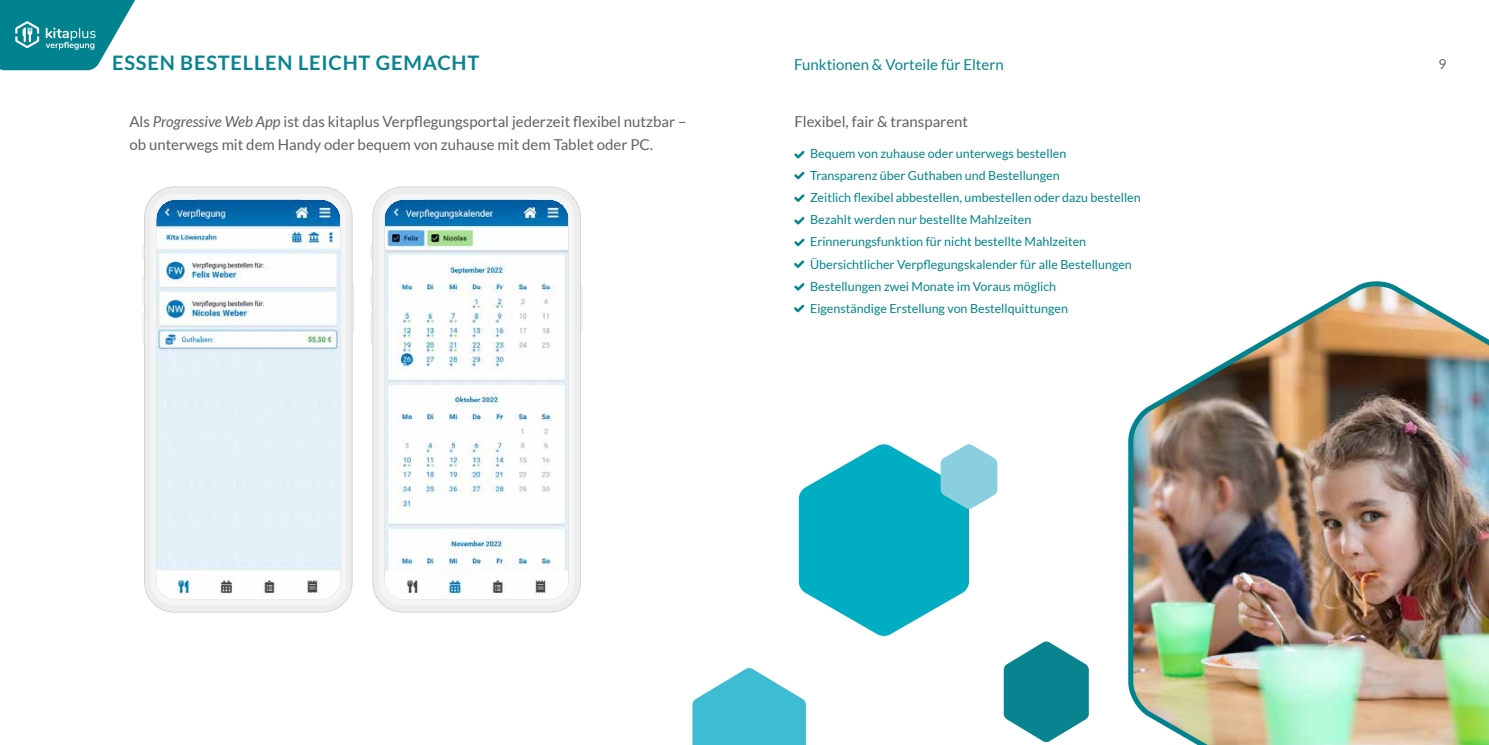
<style>
.page{position:relative;width:1489px;height:745px;background:#fff}
.page>*{position:absolute;margin:0;border:0;box-sizing:border-box;transform-origin:0 0}
.t1{font:700 20px "Lato";letter-spacing:.04em;color:#088490}
.t2{font:15px "Lato";color:#616161}
.t3{font:15px "Lato";color:#088490}
.t4{font:13.75px "Lato";color:#676867}
.t5{font:12.5px/22.1px "Lato";color:#00868e}
.s1{font-style:italic}
</style>
<div class="page">
<svg style="left:1003px;top:641px;width:85px;height:100px"></svg>
<svg style="left:372px;top:186px;width:208px;height:426px;fill:#ededed"></svg>
<svg style="left:378px;top:194px;width:196px;height:410px"></svg>
<svg style="left:144px;top:186px;width:208px;height:426px;background:#ebebeb"></svg>
<svg style="left:150px;top:194px;width:196px;height:410px;fill:#e4f1f7"></svg>
<svg style="left:0;top:0;width:135px;height:70px"></svg>
<div style="left:512px;top:349px;width:7px;height:7px;background:#fff;border-radius:50%"></div>
<svg style="left:692px;top:668px;width:113px;height:76px"></svg>
<svg style="left:798px;top:444px;width:199px;height:192px"></svg>
<img style="left:1128px;top:281px;width:360px;height:463px">
<svg style="left:794px;top:151px;width:10px;height:7px"></svg>
<svg style="left:794px;top:171px;width:10px;height:8px"></svg>
<svg style="left:794px;top:194px;width:10px;height:8px"></svg>
<svg style="left:794px;top:217px;width:10px;height:7px"></svg>
<svg style="left:794px;top:238px;width:10px;height:8px"></svg>
<svg style="left:794px;top:260px;width:10px;height:8px"></svg>
<svg style="left:794px;top:283px;width:10px;height:7px"></svg>
<svg style="left:794px;top:304px;width:10px;height:8px"></svg>
<h1 class="t1" style="left:112px;top:51px;width:369px">ESSEN BESTELLEN LEICHT GEMACHT</h1>
<p class="t4" style="left:1438px;top:56px;width:9px">9</p>
<p class="t3" style="left:794px;top:56px;width:211px">Funktionen &amp; Vorteile für Eltern</p>
<p class="t2" style="left:129px;top:113px;width:558px">Als <span class="s1">Progressive Web App</span> ist das kitaplus Verpflegungsportal jederzeit flexibel nutzbar –</p>
<p class="t2" style="left:794px;top:113px;width:175px">Flexibel, fair &amp; transparent</p>
<p class="t2" style="left:129px;top:136px;width:525px">ob unterwegs mit dem Handy oder bequem von zuhause mit dem Tablet oder PC.</p>
<p class="t5" style="left:810px;top:142px;width:332px">Bequem von zuhause oder unterwegs bestellen<br>Transparenz über Guthaben und Bestellungen<br>Zeitlich flexibel abbestellen, umbestellen oder dazu bestellen Bezahlt werden nur bestellte Mahlzeiten Erinnerungsfunktion für nicht bestellte Mahlzeiten Übersichtlicher Verpflegungskalender für alle Bestellungen Bestellungen zwei Monate im Voraus möglich<br>Eigenständige Erstellung von Bestellquittungen</p>
</div>
